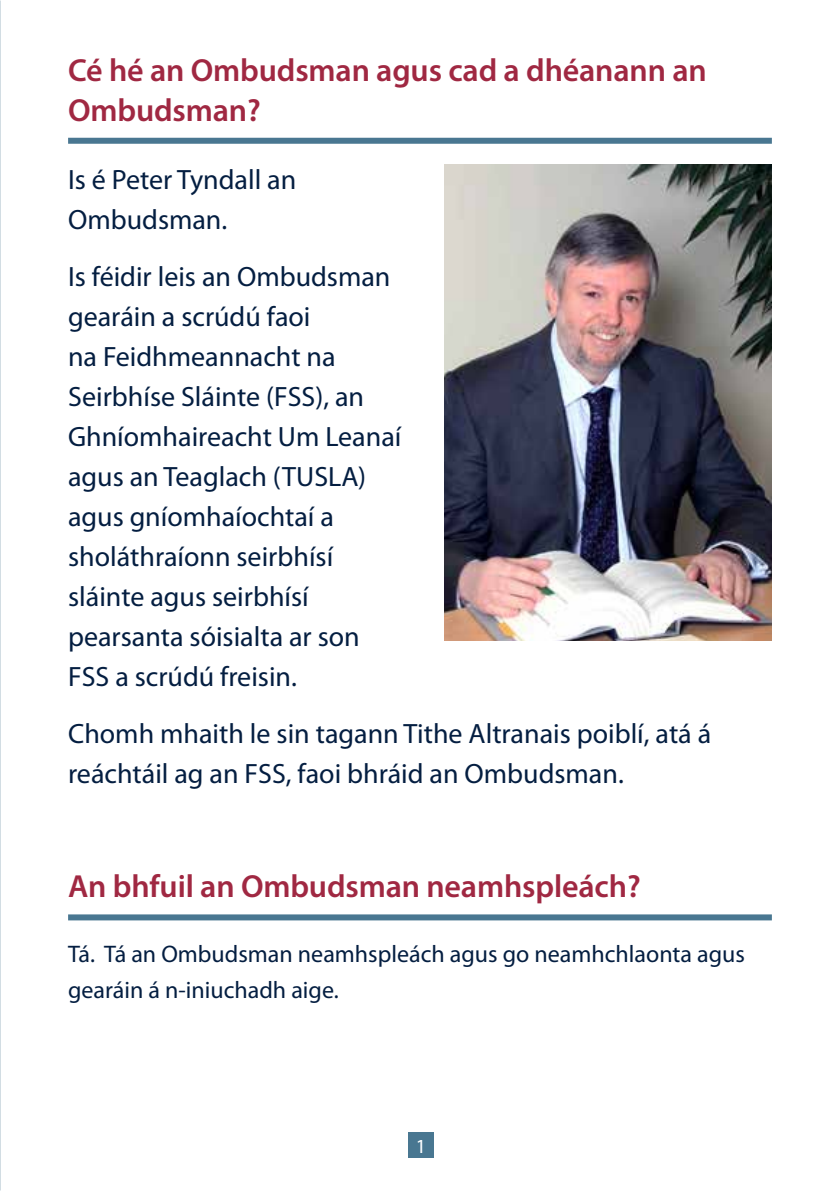
<style>
.page{position:relative;width:840px;height:1191px;background:#fff}
.page>*{position:absolute;margin:0;border:0;box-sizing:border-box;transform-origin:0 0}
.t1{font:600 32px/40px "Myriad Pro";letter-spacing:-.005em;color:#a02842}
.t2{font:28px/40px "Myriad Pro";color:#041e41}
.t3{font:24px/36px "Myriad Pro";color:#041e41}
.t4{font:20px "Myriad Pro";color:#fff}
</style>
<div class="page">
<div style="left:408px;top:1132px;width:25px;height:25px;background:#497791"></div>
<div style="left:68px;top:138px;width:703px;height:6px;background:#497791"></div>
<div style="left:68px;top:914px;width:703px;height:6px;background:#497791"></div>
<img style="left:444px;top:164px;width:327px;height:477px">
<p class="t1" style="left:68px;top:50px;width:640px">Cé hé an Ombudsman agus cad a dhéanann an<br>Ombudsman?</p>
<p class="t2" style="left:68px;top:160px;width:229px">Is é Peter Tyndall an<br>Ombudsman.</p>
<p class="t2" style="left:68px;top:257px;width:334px">Is féidir leis an Ombudsman gearáin a scrúdú faoi<br>na Feidhmeannacht na<br>Seirbhíse Sláinte (FSS), an<br>Ghníomhaireacht Um Leanaí agus an Teaglach (TUSLA) agus gníomhaíochtaí a sholáthraíonn seirbhísí sláinte agus seirbhísí pearsanta sóisialta ar son<br>FSS a scrúdú freisin.</p>
<p class="t2" style="left:68px;top:714px;width:644px">Chomh mhaith le sin tagann Tithe Altranais poiblí, atá á reáchtáil ag an FSS, faoi bhráid an Ombudsman.</p>
<p class="t1" style="left:68px;top:867px;width:573px">An bhfuil an Ombudsman neamhspleách?</p>
<p class="t3" style="left:68px;top:936px;width:678px">Tá. Tá an Ombudsman neamhspleách agus go neamhchlaonta agus gearáin á n-iniuchadh aige.</p>
<p class="t4" style="left:415px;top:1135px;width:12px">1</p>
</div>
